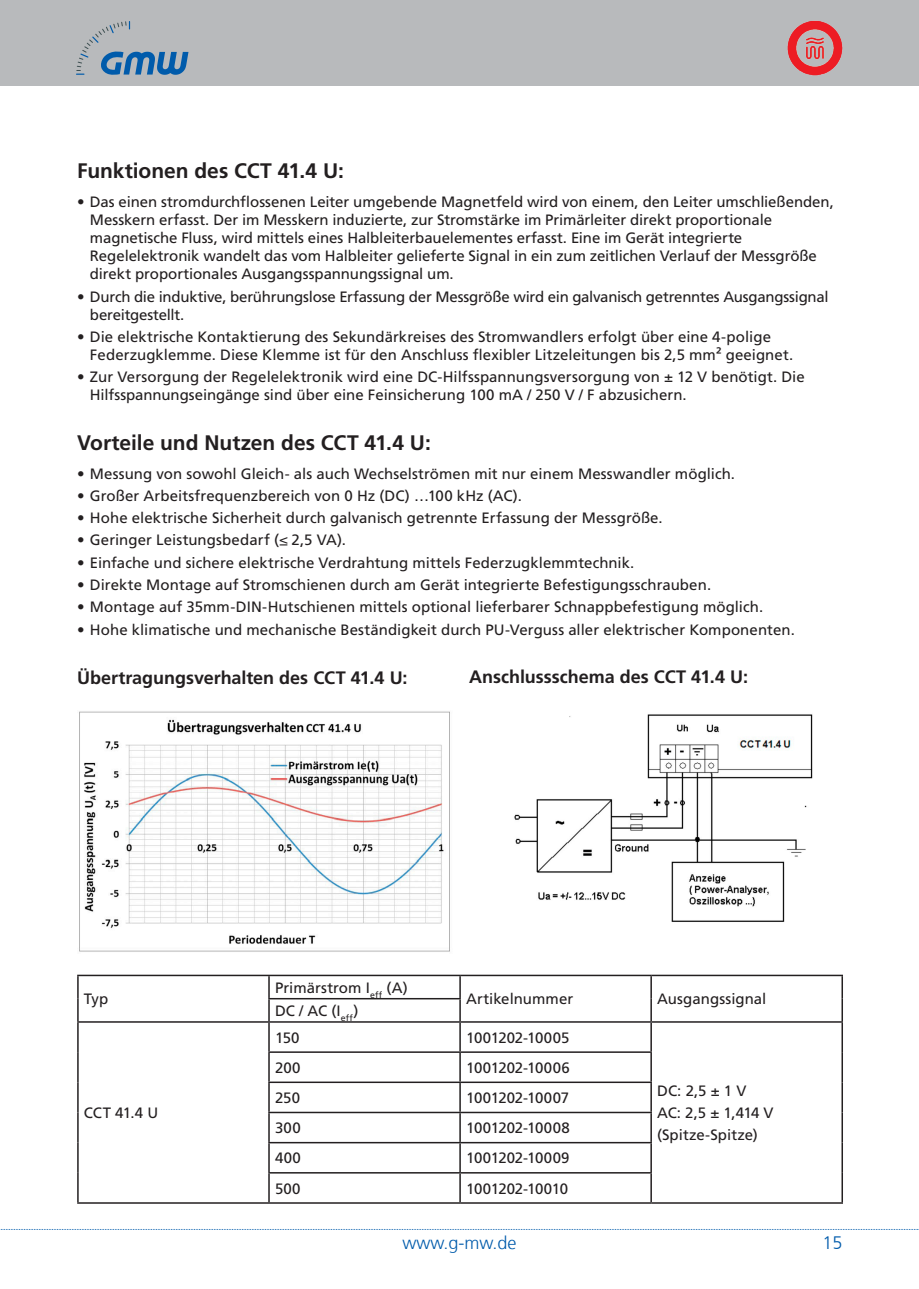
<style>
.page{position:relative;width:919px;height:1289px;background:#fff}
.page>*{position:absolute;margin:0;border:0;box-sizing:border-box;transform-origin:0 0}
.Text_Schwarz_-14{font:700 21px "Frutiger LT Pro";letter-spacing:-.005em;color:#231f20}
.Text_Schwarz_-12{font:700 18px "Frutiger LT Pro";color:#231f20}
.t1{font:300 18px "Frutiger LT Com";color:#005bab}
.Text_Schwarz_-10{font:15px/18px "Frutiger LT Pro";color:#231f20}
.Text_Schwarz_-10-2{font:15px "Frutiger LT Pro";letter-spacing:-.025em;color:#231f20}
</style>
<div class="page">
<div style="left:0;top:0;width:13px;height:85px;background:#b8babc"></div>
<div style="left:13px;top:0;width:905px;height:85px;background:#b8babc"></div>
<svg style="left:76px;top:21px;width:112px;height:54px"></svg>
<img style="left:787px;top:20px;width:56px;height:56px">
<img style="left:79px;top:711px;width:371px;height:241px">
<hr style="left:77px;top:974px;width:192px;height:2px;background:#231f20">
<hr style="left:77px;top:976px;width:2px;height:22px;background:#231f20">
<hr style="left:269px;top:974px;width:191px;height:2px;background:#231f20">
<hr style="left:268px;top:976px;width:2px;height:21px;background:#231f20">
<hr style="left:460px;top:974px;width:191px;height:2px;background:#231f20">
<hr style="left:459px;top:976px;width:2px;height:21px;background:#231f20">
<hr style="left:651px;top:974px;width:191px;height:2px;background:#231f20">
<hr style="left:650px;top:976px;width:2px;height:22px;background:#231f20">
<hr style="left:77px;top:998px;width:2px;height:23px;background:#231f20">
<hr style="left:268px;top:997px;width:193px;height:2px;background:#231f20">
<hr style="left:268px;top:999px;width:2px;height:22px;background:#231f20">
<hr style="left:459px;top:999px;width:2px;height:22px;background:#231f20">
<hr style="left:650px;top:998px;width:2px;height:23px;background:#231f20">
<svg style="left:841px;top:976px;width:1px;height:45px"></svg>
<hr style="left:77px;top:1021px;width:192px;height:1px;background:#231f20">
<hr style="left:77px;top:1022px;width:2px;height:30px;background:#231f20">
<hr style="left:269px;top:1021px;width:191px;height:1px;background:#231f20">
<hr style="left:268px;top:1022px;width:2px;height:29px;background:#231f20">
<hr style="left:460px;top:1021px;width:191px;height:1px;background:#231f20">
<hr style="left:459px;top:1022px;width:2px;height:29px;background:#231f20">
<hr style="left:651px;top:1021px;width:191px;height:1px;background:#231f20">
<hr style="left:650px;top:1022px;width:2px;height:29px;background:#231f20">
<hr style="left:841px;top:1022px;width:1px;height:30px;background:#231f20">
<hr style="left:77px;top:1052px;width:2px;height:30px;background:#231f20">
<hr style="left:268px;top:1051px;width:192px;height:1px;background:#231f20">
<hr style="left:268px;top:1052px;width:2px;height:29px;background:#231f20">
<hr style="left:460px;top:1051px;width:192px;height:1px;background:#231f20">
<hr style="left:459px;top:1052px;width:2px;height:29px;background:#231f20">
<hr style="left:650px;top:1052px;width:2px;height:29px;background:#231f20">
<hr style="left:841px;top:1052px;width:1px;height:30px;background:#231f20">
<hr style="left:77px;top:1082px;width:2px;height:30px;background:#231f20">
<hr style="left:268px;top:1081px;width:192px;height:2px;background:#231f20">
<hr style="left:268px;top:1083px;width:2px;height:28px;background:#231f20">
<hr style="left:460px;top:1081px;width:192px;height:2px;background:#231f20">
<hr style="left:459px;top:1083px;width:2px;height:28px;background:#231f20">
<hr style="left:650px;top:1083px;width:2px;height:28px;background:#231f20">
<hr style="left:841px;top:1082px;width:1px;height:30px;background:#231f20">
<hr style="left:77px;top:1112px;width:2px;height:30px;background:#231f20">
<hr style="left:268px;top:1111px;width:192px;height:2px;background:#231f20">
<hr style="left:268px;top:1113px;width:2px;height:28px;background:#231f20">
<hr style="left:460px;top:1111px;width:192px;height:2px;background:#231f20">
<hr style="left:459px;top:1113px;width:2px;height:28px;background:#231f20">
<hr style="left:650px;top:1113px;width:2px;height:28px;background:#231f20">
<hr style="left:841px;top:1112px;width:1px;height:30px;background:#231f20">
<hr style="left:77px;top:1142px;width:2px;height:30px;background:#231f20">
<hr style="left:268px;top:1141px;width:192px;height:2px;background:#231f20">
<hr style="left:268px;top:1143px;width:2px;height:28px;background:#231f20">
<hr style="left:460px;top:1141px;width:192px;height:2px;background:#231f20">
<hr style="left:459px;top:1143px;width:2px;height:28px;background:#231f20">
<hr style="left:650px;top:1143px;width:2px;height:28px;background:#231f20">
<hr style="left:841px;top:1142px;width:1px;height:30px;background:#231f20">
<hr style="left:77px;top:1172px;width:2px;height:30px;background:#231f20">
<hr style="left:268px;top:1171px;width:192px;height:2px;background:#231f20">
<hr style="left:268px;top:1173px;width:2px;height:29px;background:#231f20">
<hr style="left:460px;top:1171px;width:192px;height:2px;background:#231f20">
<hr style="left:459px;top:1173px;width:2px;height:29px;background:#231f20">
<hr style="left:650px;top:1173px;width:2px;height:29px;background:#231f20">
<hr style="left:841px;top:1172px;width:1px;height:30px;background:#231f20">
<hr style="left:77px;top:1202px;width:192px;height:1px;background:#231f20">
<hr style="left:269px;top:1202px;width:191px;height:1px;background:#231f20">
<hr style="left:460px;top:1202px;width:191px;height:1px;background:#231f20">
<hr style="left:651px;top:1202px;width:191px;height:1px;background:#231f20">
<img style="left:514px;top:714px;width:299px;height:208px">
<p class="Text_Schwarz_-14" style="left:77px;top:158px;width:268px">Funktionen des CCT 41.4 U:</p>
<p class="Text_Schwarz_-10" style="left:90px;top:193px;width:745px;text-indent:-13px">• Das einen stromdurchflossenen Leiter umgebende Magnetfeld wird von einem, den Leiter umschließenden, Messkern erfasst. Der im Messkern induzierte, zur Stromstärke im Primärleiter direkt proportionale magnetische Fluss, wird mittels eines Halbleiterbauelementes erfasst. Eine im Gerät integrierte Regelelektronik wandelt das vom Halbleiter gelieferte Signal in ein zum zeitlichen Verlauf der Messgröße direkt proportionales Ausgangsspannungssignal um.</p>
<p class="Text_Schwarz_-10" style="left:90px;top:287px;width:740px;text-indent:-13px">• Durch die induktive, berührungslose Erfassung der Messgröße wird ein galvanisch getrenntes Ausgangssignal bereitgestellt.</p>
<p class="Text_Schwarz_-10" style="left:90px;top:328px;width:704px;text-indent:-13px">• Die elektrische Kontaktierung des Sekundärkreises des Stromwandlers erfolgt über eine 4-polige<br>Federzugklemme. Diese Klemme ist für den Anschluss flexibler Litzeleitungen bis 2,5 mm² geeignet.</p>
<p class="Text_Schwarz_-10" style="left:90px;top:368px;width:716px;text-indent:-13px">• Zur Versorgung der Regelelektronik wird eine DC-Hilfsspannungsversorgung von ± 12 V benötigt. Die<br>Hilfsspannungseingänge sind über eine Feinsicherung 100 mA / 250 V / F abzusichern.</p>
<p class="Text_Schwarz_-14" style="left:77px;top:430px;width:355px">Vorteile und Nutzen des CCT 41.4 U:</p>
<p class="Text_Schwarz_-10" style="left:77px;top:464px;width:659px">• Messung von sowohl Gleich- als auch Wechselströmen mit nur einem Messwandler möglich.</p>
<p class="Text_Schwarz_-10" style="left:77px;top:487px;width:446px">• Großer Arbeitsfrequenzbereich von 0 Hz (DC) …100 kHz (AC).</p>
<p class="Text_Schwarz_-10" style="left:77px;top:509px;width:587px">• Hohe elektrische Sicherheit durch galvanisch getrennte Erfassung der Messgröße.</p>
<p class="Text_Schwarz_-10" style="left:77px;top:531px;width:270px">• Geringer Leistungsbedarf (≤ 2,5 VA).</p>
<p class="Text_Schwarz_-10" style="left:77px;top:553px;width:558px">• Einfache und sichere elektrische Verdrahtung mittels Federzugklemmtechnik.</p>
<p class="Text_Schwarz_-10" style="left:77px;top:576px;width:635px">• Direkte Montage auf Stromschienen durch am Gerät integrierte Befestigungsschrauben.</p>
<p class="Text_Schwarz_-10" style="left:77px;top:598px;width:687px">• Montage auf 35mm-DIN-Hutschienen mittels optional lieferbarer Schnappbefestigung möglich.</p>
<p class="Text_Schwarz_-10" style="left:77px;top:620px;width:719px">• Hohe klimatische und mechanische Beständigkeit durch PU-Verguss aller elektrischer Komponenten.</p>
<p class="Text_Schwarz_-12" style="left:77px;top:667px;width:332px">Übertragungsverhalten des CCT 41.4 U:</p>
<p class="Text_Schwarz_-12" style="left:469px;top:666px;width:280px">Anschlussschema des CCT 41.4 U:</p>
<p class="Text_Schwarz_-10" style="left:84px;top:990px;width:26px">Typ</p>
<p class="Text_Schwarz_-10" style="left:84px;top:1103px;width:76px">CCT 41.4 U</p>
<p class="Text_Schwarz_-10" style="left:275px;top:978px;width:134px">Primärstrom I<sub>eff</sub> (A)</p>
<p class="Text_Schwarz_-10" style="left:275px;top:1001px;width:85px">DC / AC (I<sub>eff</sub>)</p>
<p class="Text_Schwarz_-10" style="left:466px;top:990px;width:109px">Artikelnummer</p>
<p class="Text_Schwarz_-10" style="left:657px;top:990px;width:111px">Ausgangssignal</p>
<p class="Text_Schwarz_-10" style="left:275px;top:1028px;width:26px">150</p>
<p class="Text_Schwarz_-10" style="left:466px;top:1028px;width:105px">1001202-10005</p>
<p class="Text_Schwarz_-10" style="left:275px;top:1058px;width:27px">200</p>
<p class="Text_Schwarz_-10" style="left:466px;top:1058px;width:105px">1001202-10006</p>
<p class="Text_Schwarz_-10" style="left:275px;top:1088px;width:26px">250</p>
<p class="Text_Schwarz_-10" style="left:466px;top:1088px;width:105px">1001202-10007</p>
<p class="Text_Schwarz_-10" style="left:275px;top:1118px;width:27px">300</p>
<p class="Text_Schwarz_-10" style="left:466px;top:1118px;width:105px">1001202-10008</p>
<p class="Text_Schwarz_-10" style="left:275px;top:1149px;width:27px">400</p>
<p class="Text_Schwarz_-10" style="left:466px;top:1149px;width:105px">1001202-10009</p>
<p class="Text_Schwarz_-10" style="left:275px;top:1179px;width:27px">500</p>
<p class="Text_Schwarz_-10-2" style="left:466px;top:1179px;width:103px">1001202-10010</p>
<p class="Text_Schwarz_-10" style="left:657px;top:1081px;width:91px">DC: 2,5 ± 1 V</p>
<p class="Text_Schwarz_-10" style="left:657px;top:1103px;width:118px">AC: 2,5 ± 1,414 V</p>
<p class="Text_Schwarz_-10" style="left:657px;top:1126px;width:102px">(Spitze-Spitze)</p>
<p class="t1" style="left:402px;top:1232px;width:116px">www.g-mw.de</p>
<p class="t1" style="left:822px;top:1232px;width:22px">15</p>
</div>
